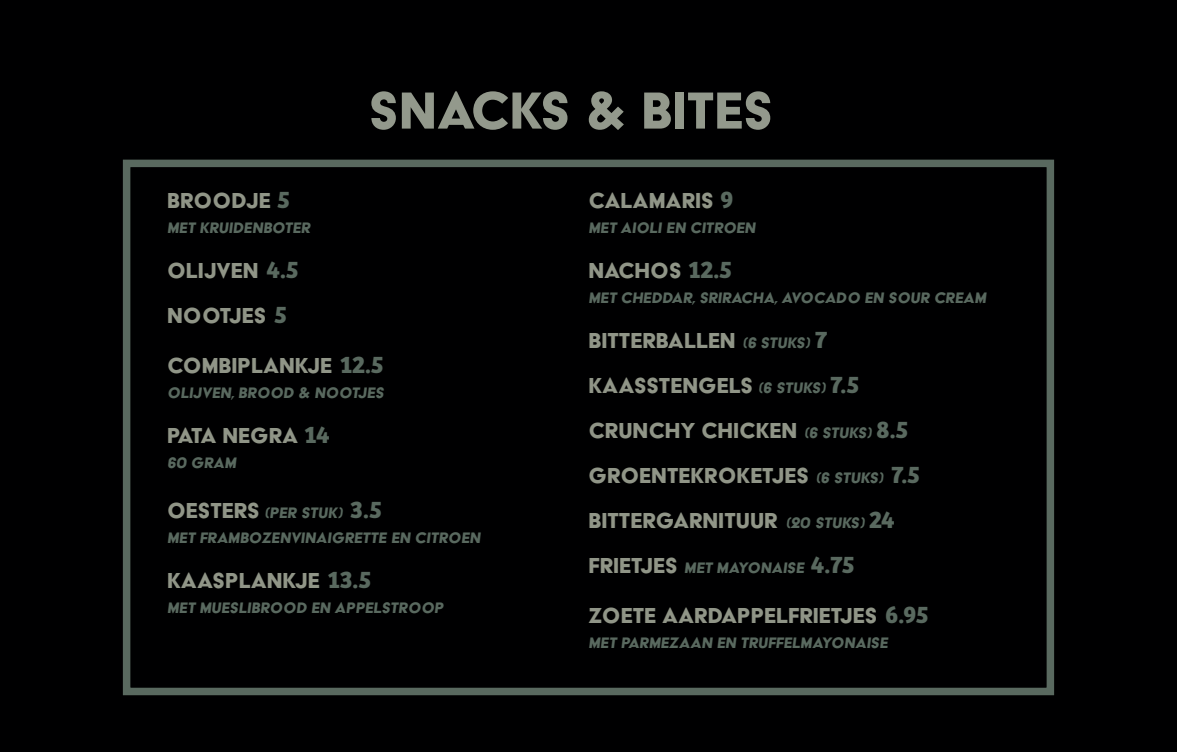
<style>
.page{position:relative;width:1177px;height:752px;background:#fff}
.page>*{position:absolute;margin:0;border:0;box-sizing:border-box;transform-origin:0 0}
.t1{font:60px "Acier BAT Text Solid";color:#93998c}
.t2{font:25px/45px "Acier BAT Text Solid";color:#909587}
.t3{font:17.5px/25px "Acier BAT Text Solid";color:#59695f}
.s1{font-family:"Bree";font-weight:700;color:#59695f}
.s2{font-size:25px;color:#909587}
.s3{font-family:"Bree";font-weight:700;font-size:25px}
.s4{font-size:17.5px;color:#59695f}
</style>
<div class="page">
<div style="left:0;top:0;width:1176px;height:751px;background:#000001"></div>
<div style="left:123px;top:159px;width:931px;height:535px;border:8px solid #59695f"></div>
<p class="t1" style="left:369px;top:79px;width:406px">SNACKS &amp; BITES</p>
<p class="t2" style="left:167px;top:177px;width:125px">BROODJE <span class="s1">5</span></p>
<p class="t3" style="left:167px;top:215px;width:147px">MET KRUIDENBOTER</p>
<p class="t2" style="left:167px;top:247px;width:133px">OLIJVEN <span class="s1">4.5</span></p>
<p class="t2" style="left:167px;top:292px;width:122px">NOOTJES <span class="s1">5</span></p>
<p class="t2" style="left:167px;top:342px;width:218px">COMBIPLANKJE <span class="s1">12.5</span></p>
<p class="t3" style="left:167px;top:380px;width:220px">OLIJVEN, BROOD &amp; NOOTJES</p>
<p class="t2" style="left:167px;top:412px;width:164px">PATA NEGRA <span class="s1">14</span></p>
<p class="t3" style="left:167px;top:450px;width:73px">60 GRAM</p>
<p class="t3" style="left:167px;top:500px;width:317px"><span class="s2">OESTERS</span> (PER STUK) <span class="s3">3.5<br></span>MET FRAMBOZENVINAIGRETTE EN CITROEN</p>
<p class="t2" style="left:167px;top:557px;width:206px">KAASPLANKJE <span class="s1">13.5</span></p>
<p class="t3" style="left:167px;top:595px;width:280px">MET MUESLIBROOD EN APPELSTROOP</p>
<p class="t2" style="left:588px;top:177px;width:146px">CALAMARIS <span class="s1">9</span></p>
<p class="t3" style="left:588px;top:215px;width:171px">MET AIOLI EN CITROEN</p>
<p class="t2" style="left:588px;top:247px;width:145px">NACHOS <span class="s1">12.5</span></p>
<p class="t3" style="left:588px;top:285px;width:401px">MET CHEDDAR, SRIRACHA,AVOCADO EN SOUR CREAM</p>
<p class="t2" style="left:588px;top:317px;width:272px">BITTERBALLEN <span class="s4">(6 STUKS)</span> <span class="s1">7<br></span>KAASSTENGELS <span class="s4">(6 STUKS)</span> <span class="s1">7.5</span></p>
<p class="t2" style="left:588px;top:407px;width:321px">CRUNCHY CHICKEN <span class="s4">(6 STUKS)</span> <span class="s1">8.5</span></p>
<p class="t2" style="left:588px;top:452px;width:333px">GROENTEKROKETJES <span class="s4">(6 STUKS)</span> <span class="s1">7.5<br></span>BITTERGARNITUUR <span class="s4">(20 STUKS)</span> <span class="s1">24</span></p>
<p class="t3" style="left:588px;top:555px;width:268px"><span class="s2">FRIETJES</span> MET MAYONAISE <span class="s3">4.75</span></p>
<p class="t2" style="left:588px;top:592px;width:342px">ZOETE AARDAPPELFRIETJES <span class="s1">6.95</span></p>
<p class="t3" style="left:588px;top:630px;width:303px">MET PARMEZAAN EN TRUFFELMAYONAISE</p>
</div>
